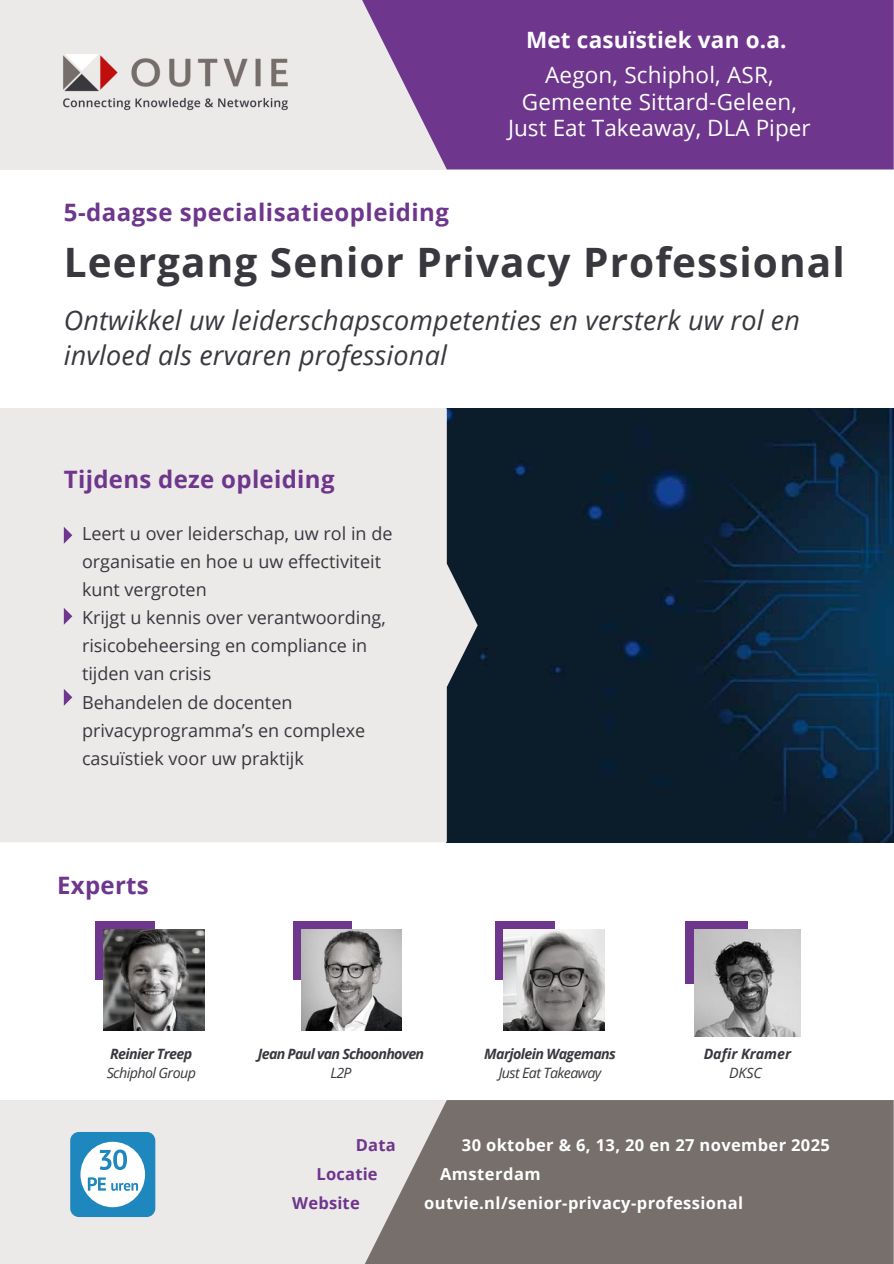
<style>
.page{position:relative;width:894px;height:1264px;background:#fff}
.page>*{position:absolute;margin:0;border:0;box-sizing:border-box;transform-origin:0 0}
.t1{font:700 40.5px "Open Sans";letter-spacing:.025em;color:#38383e}
.t2{font:italic 27px/34.8px "Open Sans";letter-spacing:.005em;color:#38383e}
.t3{font:700 24px "Open Sans";letter-spacing:.02em;color:#6e368c}
.t4{font:22.5px/26.4px "Open Sans";letter-spacing:.005em;color:#fff;text-align:center}
.t5{font:700 22.5px "Open Sans";letter-spacing:.01em;color:#fff}
.t6{font:18px/28.2px "Open Sans";color:#38383e}
.t7{font:700 16.5px "Open Sans";letter-spacing:.025em;color:#fff}
.t8{font:700 16.5px "Open Sans";letter-spacing:.01em;color:#6e368c}
.t9{font:italic 700 14.25px "Open Sans";letter-spacing:-.04em;color:#38383e}
.t10{font:italic 14.25px "Open Sans";letter-spacing:-.04em;color:#38383e}
.t11{font:italic 700 14.25px "Open Sans";color:#38383e}
</style>
<div class="page">
<img style="left:477px;top:408px;width:416px;height:434px">
<div style="left:0;top:408px;width:477px;height:434px;background:#ece9e9"></div>
<svg style="left:64px;top:526px;width:8px;height:17px"></svg>
<svg style="left:64px;top:607px;width:8px;height:17px"></svg>
<svg style="left:64px;top:688px;width:8px;height:17px"></svg>
<div style="left:0;top:1100px;width:893px;height:163px;background:#ece9e9"></div>
<svg style="left:365px;top:1100px;width:528px;height:163px;fill:#766f6c"></svg>
<div style="left:70px;top:1131px;width:85px;height:85px;background:#1e87bd;border-radius:9px"></div>
<div style="left:80px;top:1141px;width:65px;height:66px;background:#fff;border-radius:50%"></div>
<svg style="left:100px;top:1149px;width:27px;height:20px"></svg>
<svg style="left:88px;top:1177px;width:50px;height:13px"></svg>
<div style="left:0;top:0;width:893px;height:169px;background:#ece9e9"></div>
<svg style="left:362px;top:0;width:531px;height:169px;fill:#6e368c"></svg>
<img style="left:63px;top:54px;width:225px;height:57px">
<div style="left:96px;top:921px;width:58px;height:58px;background:#6e368c"></div>
<img style="left:104px;top:929px;width:100px;height:101px">
<div style="left:293px;top:921px;width:58px;height:58px;background:#6e368c"></div>
<img style="left:301px;top:929px;width:101px;height:101px">
<div style="left:495px;top:921px;width:59px;height:58px;background:#6e368c"></div>
<img style="left:503px;top:929px;width:101px;height:101px">
<div style="left:685px;top:921px;width:62px;height:62px;background:#6e368c"></div>
<img style="left:694px;top:929px;width:106px;height:107px">
<p class="t5" style="left:526px;top:24px;width:262px">Met casuïstiek van o.a.</p>
<p class="t4" style="left:508px;top:61px;width:304px">Aegon, Schiphol, ASR,<br>Gemeente Sittard-Geleen,<br>Just Eat Takeaway, DLA Piper</p>
<h3 class="t3" style="left:64px;top:196px;width:386px">5-daagse specialisatieopleiding</h3>
<h1 class="t1" style="left:64px;top:234px;width:782px">Leergang Senior Privacy Professional</h1>
<h2 class="t2" style="left:64px;top:302px;width:737px">Ontwikkel uw leiderschapscompetenties en versterk uw rol en invloed als ervaren professional</h2>
<h3 class="t3" style="left:64px;top:462px;width:272px">Tijdens deze opleiding</h3>
<p class="t6" style="left:82px;top:518px;width:312px">Leert u over leiderschap, uw rol in de organisatie en hoe u uw effectiviteit kunt vergroten<br>Krijgt u kennis over verantwoording, risicobeheersing en compliance in tijden van crisis<br>Behandelen de docenten privacyprogramma’s en complexe casuïstiek voor uw praktijk</p>
<h3 class="t3" style="left:57px;top:868px;width:93px">Experts</h3>
<p class="t9" style="left:110px;top:1044px;width:84px">Reinier Treep</p>
<p class="t10" style="left:107px;top:1063px;width:91px">Schiphol Group</p>
<p class="t9" style="left:258px;top:1044px;width:168px">Jean Paul van Schoonhoven</p>
<p class="t10" style="left:330px;top:1063px;width:23px">L2P</p>
<p class="t9" style="left:484px;top:1044px;width:133px">Marjolein Wagemans</p>
<p class="t10" style="left:498px;top:1063px;width:104px">Just Eat Takeaway</p>
<p class="t11" style="left:703px;top:1044px;width:89px">Dafir Kramer</p>
<p class="t10" style="left:728px;top:1063px;width:34px">DKSC</p>
<p class="t8" style="left:355px;top:1133px;width:41px">Data</p>
<p class="t8" style="left:316px;top:1162px;width:63px">Locatie</p>
<p class="t8" style="left:292px;top:1191px;width:69px">Website</p>
<p class="t7" style="left:461px;top:1133px;width:369px">30 oktober &amp; 6, 13, 20 en 27 november 2025</p>
<p class="t7" style="left:440px;top:1162px;width:102px">Amsterdam</p>
<p class="t7" style="left:424px;top:1191px;width:320px">outvie.nl/senior-privacy-professional</p>
</div>
